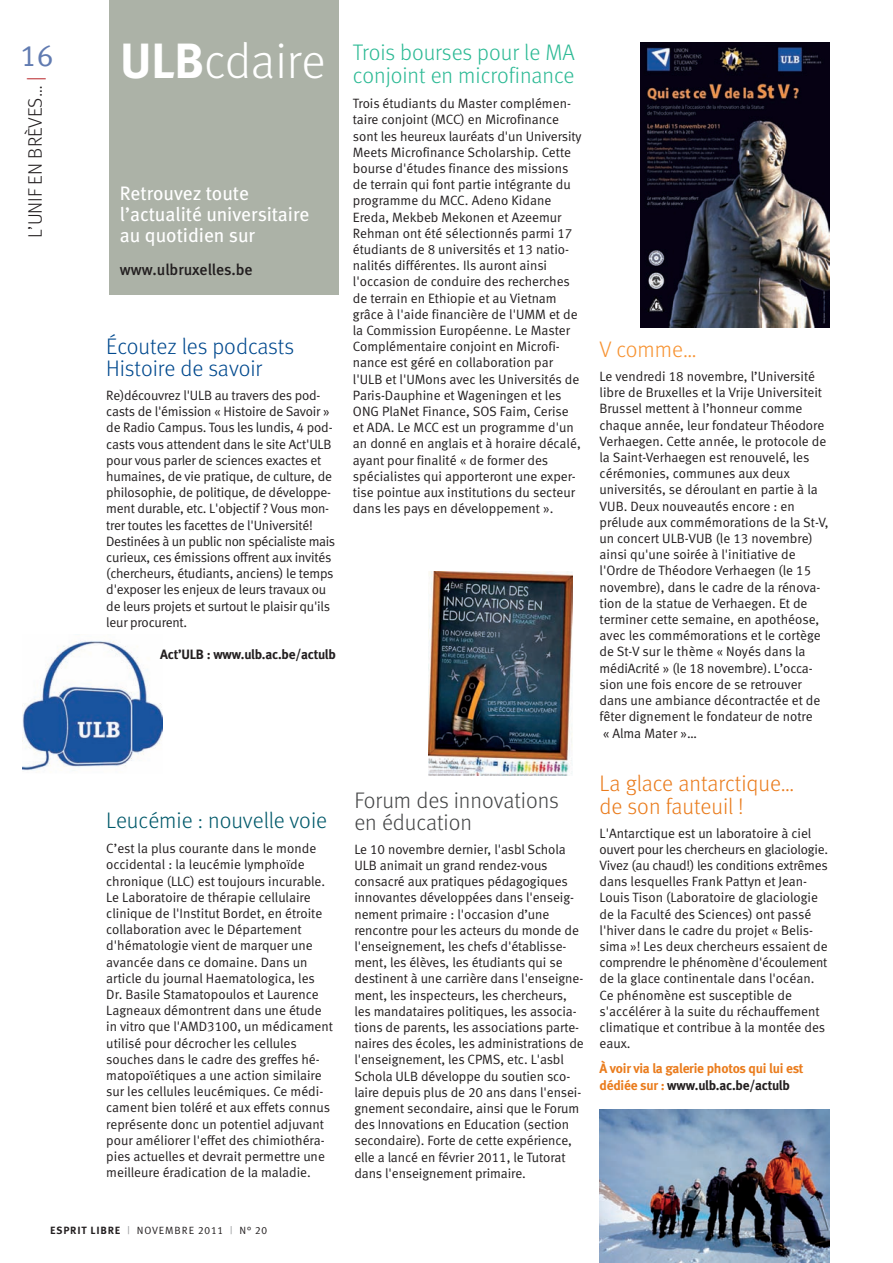
<style>
.page{position:relative;width:893px;height:1263px;background:#fff}
.page>*{position:absolute;margin:0;border:0;box-sizing:border-box;transform-origin:0 0}
.t1{font:300 49.5px "Meta";letter-spacing:-.005em;color:#fff}
.t2{font:30px "Meta Caps";color:#617bb1}
.t3{font:300 22.5px/22.5px "Meta";color:#2dba95}
.t4{font:300 22.5px/22.5px "Meta";color:#01498e}
.t5{font:300 22.5px/22.5px "Meta";color:#ea7c1d}
.t6{font:300 22.5px/22.5px "Meta";color:#454647}
.t7{font:300 22.5px "Meta";color:#00596a}
.t8{font:300 22.5px "Meta";color:#f79332}
.t9{font:19.5px/21px "Meta";color:#fff}
.t10{font:300 19.5px "Meta";color:#231f20}
.t11{font:500 15.75px "Meta";color:#231f20}
.t12{font:13.5px/16.2px "Meta Normal LF";letter-spacing:-.005em;color:#231f20}
.t13{font:700 13.5px/16.2px "Meta";letter-spacing:-.015em;color:#ea7c1d}
.t14{font:700 13.5px "Meta";letter-spacing:-.015em;color:#231f20}
.t15{font:10.5px "Meta Plus Normal Caps";letter-spacing:.075em;color:#231f20}
.s1{color:#b4181d}
.s2{font-weight:700}
.s3{color:#231f20}
.s4{font-family:"Meta Plus";font-weight:700}
.s5{color:#939598}
</style>
<div class="page">
<img style="left:428px;top:571px;width:144px;height:205px">
<div style="left:109px;top:0;width:230px;height:295px;background:#acb2a7"></div>
<img style="left:640px;top:43px;width:189px;height:284px">
<img style="left:23px;top:640px;width:139px;height:131px">
<img style="left:600px;top:1110px;width:229px;height:153px">
<h2 class="t2" style="left:20px;top:38px;width:34px">16</h2>
<h3 class="t10" style="left:28px;top:238px;width:163px;rotate:-90deg">L’UNIF EN BRÈVES… <span class="s1">|</span></h3>
<h1 class="t1" style="left:120px;top:44px;width:207px"><span class="s2">ULB</span>cdaire</h1>
<h3 class="t9" style="left:120px;top:184px;width:191px">Retrouvez toute l’actualité universitaire au quotidien sur</h3>
<p class="t11" style="left:120px;top:264px;width:134px">www.ulbruxelles.be</p>
<h3 class="t4" style="left:106px;top:337px;width:189px">Écoutez les podcasts<br>Histoire de savoir</h3>
<p class="t12" style="left:106px;top:388px;width:230px">Re)découvrez l'ULB au travers des pod&shy;casts de l'émission « Histoire de Savoir » de Radio Campus. Tous les lundis, 4 pod&shy;casts vous attendent dans le site Act'ULB pour vous parler de sciences exactes et humaines, de vie pratique, de culture, de philosophie, de politique, de développe&shy;ment durable, etc. L'objectif ? Vous mon&shy;trer toutes les facettes de l'Université!<br>Destinées à un public non spécialiste mais curieux, ces émissions offrent aux invités (chercheurs, étudiants, anciens) le temps d'exposer les enjeux de leurs travaux ou de leurs projets et surtout le plaisir qu'ils leur procurent.</p>
<p class="t14" style="left:160px;top:649px;width:177px">Act’ULB : www.ulb.ac.be/actulb</p>
<h3 class="t7" style="left:106px;top:812px;width:222px">Leucémie : nouvelle voie</h3>
<p class="t12" style="left:106px;top:841px;width:228px">C’est la plus courante dans le monde occidental : la leucémie lymphoïde chronique (LLC) est toujours incurable.<br>Le Laboratoire de thérapie cellulaire clinique de l'Institut Bordet, en étroite collaboration avec le Département d'hématologie vient de marquer une avancée dans ce domaine. Dans un article du journal Haematologica, les Dr. Basile Stamatopoulos et Laurence Lagneaux démontrent dans une étude in vitro que l'AMD3100, un médicament utilisé pour décrocher les cellules souches dans le cadre des greffes hé&shy;matopoïétiques a une action similaire sur les cellules leucémiques. Ce médi&shy;cament bien toléré et aux effets connus représente donc un potentiel adjuvant pour améliorer l'effet des chimiothéra&shy;pies actuelles et devrait permettre une meilleure éradication de la maladie.</p>
<h3 class="t3" style="left:353px;top:44px;width:223px">Trois bourses pour le MA conjoint en microfinance</h3>
<p class="t12" style="left:353px;top:96px;width:230px">Trois étudiants du Master complémen&shy;taire conjoint (MCC) en Microfinance sont les heureux lauréats d'un University Meets Microfinance Scholarship. Cette bourse d'études finance des missions de terrain qui font partie intégrante du programme du MCC. Adeno Kidane Ereda, Mekbeb Mekonen et Azeemur Rehman ont été sélectionnés parmi 17 étudiants de 8 universités et 13 natio&shy;nalités différentes. Ils auront ainsi l'occasion de conduire des recherches de terrain en Ethiopie et au Vietnam grâce à l'aide financière de l'UMM et de la Commission Européenne. Le Master Complémentaire conjoint en Microfi&shy;nance est géré en collaboration par l'ULB et l'UMons avec les Universités de Paris-Dauphine et Wageningen et les ONG PlaNet Finance, SOS Faim, Cerise et ADA. Le MCC est un programme d'un an donné en anglais et à horaire décalé, ayant pour finalité « de former des spécialistes qui apporteront une exper&shy;tise pointue aux institutions du secteur dans les pays en développement ».</p>
<h3 class="t6" style="left:354px;top:791px;width:206px">Forum des innovations en éducation</h3>
<p class="t12" style="left:354px;top:842px;width:231px">Le 10 novembre dernier, l'asbl Schola ULB animait un grand rendez-vous consacré aux pratiques pédagogiques innovantes développées dans l'enseig&shy;nement primaire : l'occasion d’une rencontre pour les acteurs du monde de l'enseignement, les chefs d'établisse&shy;ment, les élèves, les étudiants qui se destinent à une carrière dans l'enseigne&shy;ment, les inspecteurs, les chercheurs, les mandataires politiques, les associa&shy;tions de parents, les associations parte&shy;naires des écoles, les administrations de l'enseignement, les CPMS, etc. L'asbl Schola ULB développe du soutien sco&shy;laire depuis plus de 20 ans dans l'ensei&shy;gnement secondaire, ainsi que le Forum des Innovations en Education (section secondaire). Forte de cette expérience, elle a lancé en février 2011, le Tutorat dans l'enseignement primaire.</p>
<h3 class="t8" style="left:600px;top:342px;width:99px">V comme…</h3>
<p class="t12" style="left:600px;top:369px;width:231px">Le vendredi 18 novembre, l’Université libre de Bruxelles et la Vrije Universiteit Brussel mettent à l’honneur comme chaque année, leur fondateur Théodore Verhaegen. Cette année, le protocole de la Saint-Verhaegen est renouvelé, les cérémonies, communes aux deux universités, se déroulant en partie à la VUB. Deux nouveautés encore : en prélude aux commémorations de la St-V, un concert ULB-VUB (le 13 novembre) ainsi qu'une soirée à l'initiative de l'Ordre de Théodore Verhaegen (le 15 novembre), dans le cadre de la rénova&shy;tion de la statue de Verhaegen. Et de terminer cette semaine, en apothéose, avec les commémorations et le cortège de St-V sur le thème « Noyés dans la médiAcrité » (le 18 novembre). L’occa&shy;sion une fois encore de se retrouver dans une ambiance décontractée et de fêter dignement le fondateur de notre<br>« Alma Mater »…</p>
<h3 class="t5" style="left:600px;top:774px;width:196px">La glace antarctique… de son fauteuil !</h3>
<p class="t12" style="left:600px;top:826px;width:230px">L'Antarctique est un laboratoire à ciel ouvert pour les chercheurs en glaciologie.<br>Vivez (au chaud!) les conditions extrêmes dans lesquelles Frank Pattyn et Jean-Louis Tison (Laboratoire de glaciologie de la Faculté des Sciences) ont passé l'hiver dans le cadre du projet « Belis&shy;sima »! Les deux chercheurs essaient de comprendre le phénomène d'écoulement de la glace continentale dans l'océan.<br>Ce phénomène est susceptible de s'accélérer à la suite du réchauffement climatique et contribue à la montée des eaux.</p>
<p class="t13" style="left:600px;top:1062px;width:205px">À voir via la galerie photos qui lui est dédiée sur : <span class="s3">www.ulb.ac.be/actulb</span></p>
<p class="t15" style="left:50px;top:1224px;width:219px"><span class="s4">ESPRIT LIBRE</span> <span class="s5">|</span> NOVEMBRE 2011 <span class="s5">|</span> N° 20</p>
</div>
